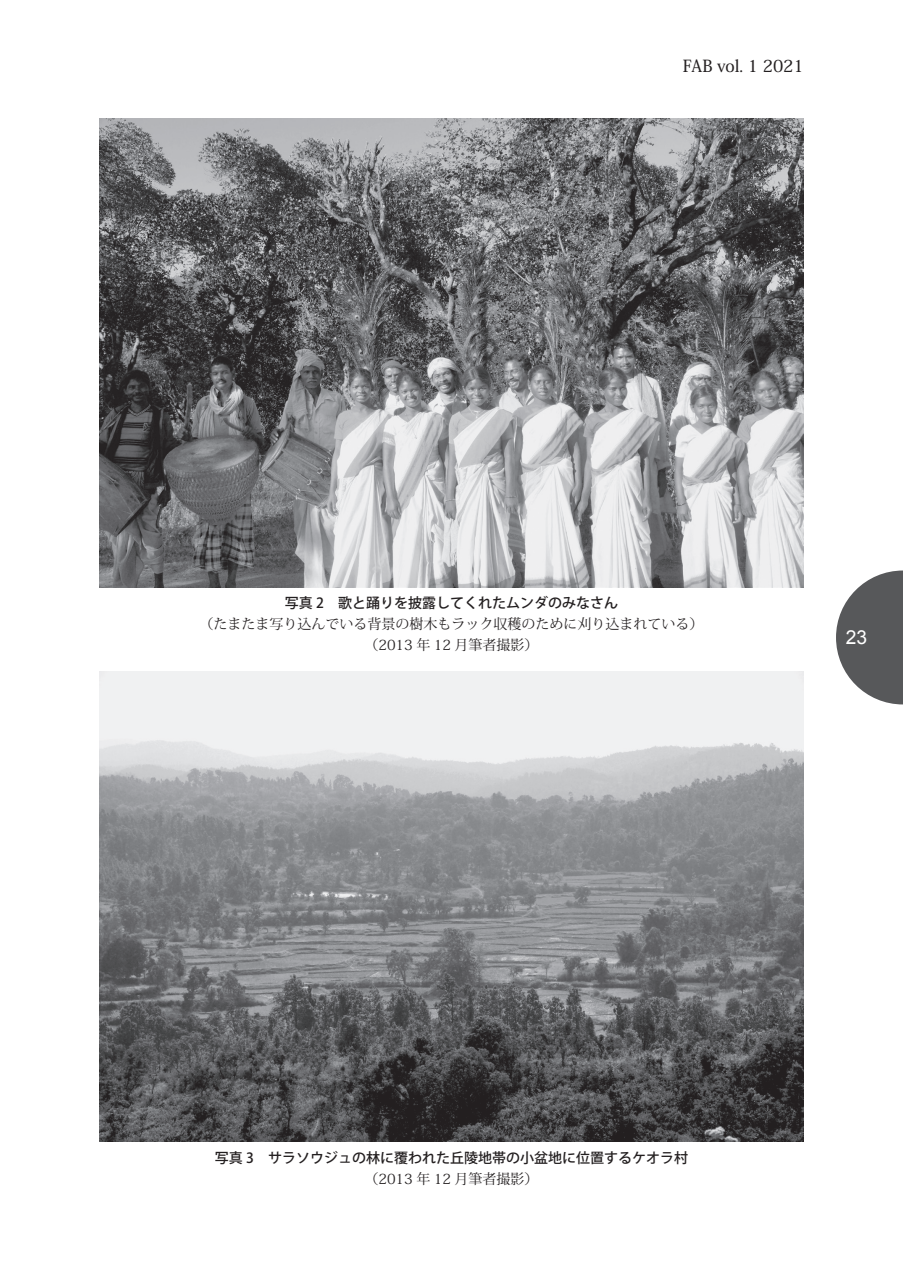
<style>
.page{position:relative;width:903px;height:1275px;background:#fff}
.page>*{position:absolute;margin:0;border:0;box-sizing:border-box;transform-origin:0 0}
.t1{font:19.25px "Arial";color:#fff}
.t2{font:500 16.62px "Koz Min Pr 6 N";color:#231f20}
.t3{font:14px/21px "Koz Min Pr 6 N";color:#231f20;text-align:center}
.t4{font:500 14px "Koz Go Pr 6 N";color:#231f20}
</style>
<div class="page">
<svg style="left:836px;top:570px;width:67px;height:134px"></svg>
<img style="left:99px;top:118px;width:705px;height:470px">
<img style="left:99px;top:672px;width:705px;height:469px">
<p class="t2" style="left:683px;top:57px;width:122px">FAB vol. 1 2021</p>
<p class="t4" style="left:285px;top:595px;width:335px">写真 2　歌と踊りを披露してくれたムンダのみなさん</p>
<p class="t3" style="left:199px;top:614px;width:505px">（たまたま写り込んでいる背景の樹木もラック収穫のために刈り込まれている）（2013 年 12 月筆者撮影）</p>
<h1 class="t1" style="left:846px;top:625px;width:23px">23</h1>
<p class="t4" style="left:215px;top:1150px;width:475px">写真 3　サラソウジュの林に覆われた丘陵地帯の小盆地に位置するケオラ村</p>
<p class="t3" style="left:364px;top:1168px;width:176px">（2013 年 12 月筆者撮影）</p>
</div>
